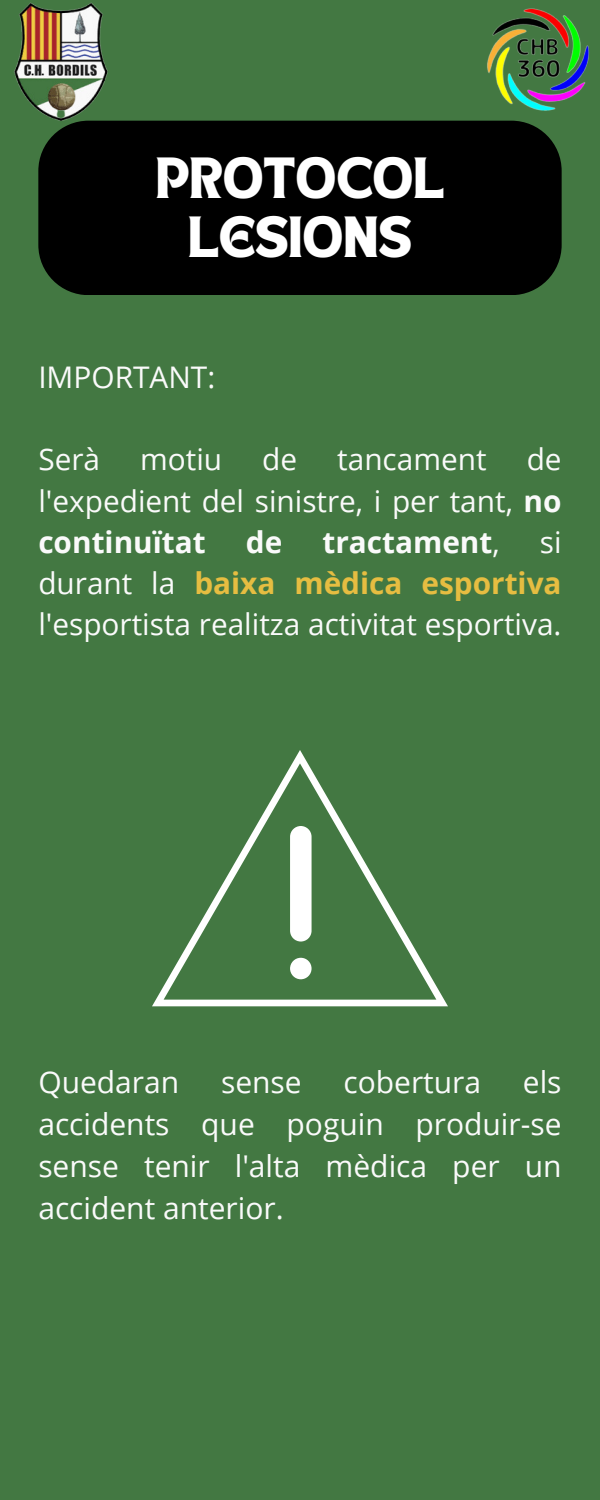
<style>
.page{position:relative;width:600px;height:1500px;background:#437842}
.page>*{position:absolute;margin:0;border:0;box-sizing:border-box;transform-origin:0 0}
.t1{font:42px/58.5px "TANHEADLINE";color:#fff;text-align:center}
.t2{font:30px/42px "Open Sans";color:#fafafa;text-align:justify}
.t3{font:29.8px/41.2px "Open Sans";color:#fafafa;text-align:justify}
.t4{font:700 29.8px "Open Sans";color:#fafafa}
.s1{font-weight:700}
.s2{font-weight:400}
.s3{font-weight:700;color:#e6bd41}
</style>
<div class="page">
<div style="left:38px;top:121px;width:524px;height:174px;background:#000;border-radius:50px"></div>
<img style="left:14px;top:2px;width:109px;height:121px">
<img style="left:473px;top:8px;width:116px;height:115px">
<svg style="left:152px;top:750px;width:296px;height:256px"></svg>
<svg style="left:290px;top:958px;width:22px;height:21px"></svg>
<div style="left:290px;top:826px;width:22px;height:116px;background:#fff;border-radius:11px"></div>
<p class="t1" style="left:156px;top:154px;width:290px">PROTOCOL<br>LESIONS</p>
<h2 class="t3" style="left:38px;top:356px;width:178px">IMPORTANT:</h2>
<p class="t3" style="left:38px;top:438px;width:63px">Serà</p>
<p class="t3" style="left:140px;top:438px;width:84px">motiu</p>
<p class="t3" style="left:262px;top:438px;width:36px">de</p>
<p class="t3" style="left:337px;top:438px;width:151px">tancament</p>
<p class="t3" style="left:38px;top:438px;width:525px;text-indent:488px">de l'expedient del sinistre, i per tant, <span class="s1">no continuïtat</span></p>
<p class="t4" style="left:246px;top:521px;width:38px">de</p>
<p class="t4" style="left:322px;top:521px;width:179px">tractament<span class="s2">,</span></p>
<p class="t3" style="left:38px;top:521px;width:525px;text-indent:502px">si durant la <span class="s3">baixa mèdica esportiva </span>l'esportista realitza activitat esportiva.</p>
<p class="t2" style="left:38px;top:1060px;width:525px;text-indent:485px">els accidents que poguin produir-se sense tenir l'alta mèdica per un accident anterior.</p>
<p class="t2" style="left:38px;top:1060px;width:142px">Quedaran</p>
<p class="t2" style="left:221px;top:1060px;width:82px">sense</p>
<p class="t2" style="left:343px;top:1060px;width:139px">cobertura</p>
</div>
